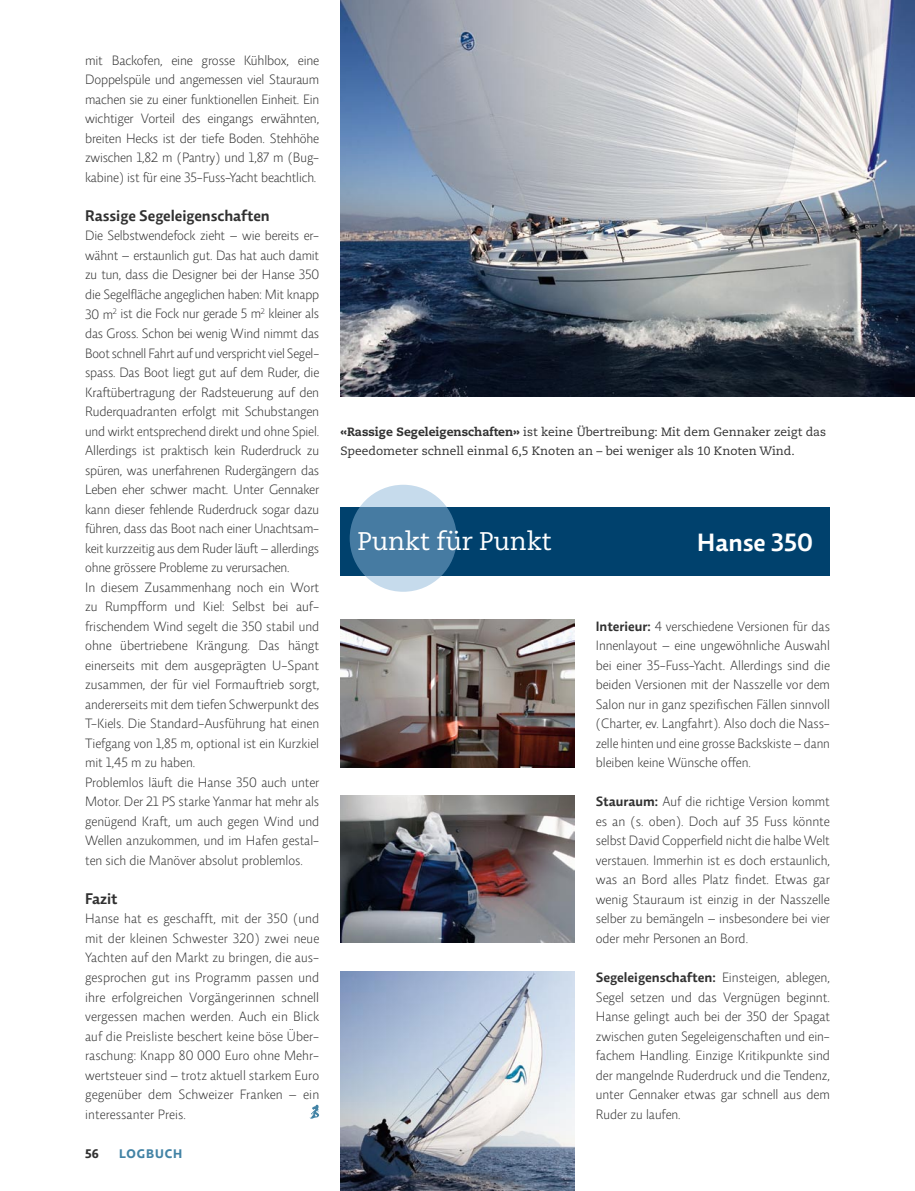
<style>
.page{position:relative;width:915px;height:1191px;background:#fff}
.page>*{position:absolute;margin:0;border:0;box-sizing:border-box;transform-origin:0 0}
.t1{font:25.5px "Caecilia LT";letter-spacing:-.01em;color:#fff}
.t2{font:600 25.5px "Relato Sans OT";color:#fff}
.t3{font:600 15.75px "Relato Sans OT";color:#313131}
.t4{font:300 13.8px/19.5px "Relato Sans OT";color:#313131;text-align:justify}
.t5{font:700 12.75px "Relato Sans OT";letter-spacing:.07em;color:#4283a5}
.t6{font:700 12.75px "Relato Sans OT";color:#313131}
.t7{font:12px/19.5px "Caecilia LT";color:#313131}
.s1{font-weight:800}
.s2{font-weight:600}
</style>
<div class="page">
<img style="left:340px;top:971px;width:234px;height:220px">
<img style="left:340px;top:795px;width:234px;height:148px">
<img style="left:340px;top:620px;width:234px;height:147px">
<div style="left:340px;top:507px;width:489px;height:68px;background:#00416d"></div>
<svg style="left:349px;top:485px;width:107px;height:107px;background:#6492b3"></svg>
<img style="left:340px;top:0;width:574px;height:396px">
<svg style="left:309px;top:1104px;width:10px;height:14px"></svg>
<p class="t4" style="left:85px;top:50px;width:235px">mit Backofen, eine grosse Kühlbox, eine -Doppelspüle und angemessen viel Stauraum machen sie zu einer funktionellen Einheit. Ein wichtiger Vorteil des eingangs erwähnten, breiten Hecks ist der tiefe Boden. Stehhöhe zwischen 1,82 m (Pantry) und 1,87 m (Bug&shy;kabine) ist für eine 35-Fuss-Yacht beachtlich.</p>
<p class="t3" style="left:85px;top:206px;width:186px">Rassige Segeleigenschaften</p>
<p class="t4" style="left:85px;top:226px;width:236px;text-align:left">Die Selbstwendefock zieht – wie bereits er&shy;wähnt – erstaunlich gut. Das hat auch damit zu tun, dass die Designer bei der Hanse 350 die Segelfläche angeglichen haben: M it knapp 30 m<sup>2</sup> ist die Fock nur gerade 5 m<sup>2</sup> kleiner als das Gross. Schon bei wenig Wind nimmt das Boot schnell Fahrt auf und verspricht viel Segel&shy;spass. Das Boot liegt gut auf dem Ruder, die Kraftübertragung der Radsteuerung auf den Ruderquadranten erfolgt mit Schubstangen und wirkt entsprechend direkt und ohne Spiel.<br>Allerdings ist praktisch kein Ruderdruck zu spüren, was unerfahrenen Rudergängern das Leben eher schwer macht. Unter Gennaker kann dieser fehlende Ruderdruck sogar dazu führen, dass das Boot nach einer Unachtsam&shy;keit kurzzeitig aus dem Ruder läuft – allerdings ohne grössere Probleme zu verursachen.<br>I n diesem Zusammenhang noch ein Wort zu Rumpfform und Kiel: Selbst bei auf&shy;frischendem Wind segelt die 350 stabil und ohne übertriebene Krängung. Das hängt einer-seits mit dem ausgeprägten U-Spant zusammen, der für viel Formauftrieb sorgt, andererseits mit dem tiefen Schwerpunkt des T-Kiels. Die Standard-Ausführung hat einen Tiefgang von 1,85 m, optional ist ein Kurzkiel mit 1,45 m zu haben.<br>Problemlos läuft die Hanse 350 auch unter Motor. Der 21 PS starke Yanmar hat mehr als genügend Kraft, um auch gegen Wind und Wellen anzukommen, und im Hafen gestal&shy;ten sich die Manöver absolut problemlos.</p>
<p class="t3" style="left:85px;top:889px;width:34px">Fazit</p>
<p class="t4" style="left:85px;top:909px;width:235px">Hanse hat es geschafft, mit der 350 (und mit der kleinen Schwester 320) zwei neue Yachten auf den Markt zu bringen, die aus&shy;gesprochen gut ins Programm passen und ihre erfolgreichen Vorgängerinnen schnell vergessen machen werden. Auch ein Blick auf die Preisliste beschert keine böse Ü ber&shy;raschung: Knapp 80 000 Euro ohne Mehr&shy;wertsteuer sind – trotz aktuell starkem Euro gegenüber dem Schweizer Franken – ein interessanter Preis.</p>
<p class="t6" style="left:85px;top:1145px;width:15px">56</p>
<p class="t5" style="left:119px;top:1145px;width:63px">LOGBUCH</p>
<p class="t7" style="left:340px;top:422px;width:487px"><span class="s1">«Rassige Segeleigenschaften»</span> ist keine Übertreibung: Mit dem Gennaker zeigt das<br>Speedometer schnell einmal 6,5 Knoten an – bei weniger als 10 Knoten Wind.</p>
<h1 class="t1" style="left:357px;top:527px;width:195px">Punkt für Punkt</h1>
<h1 class="t2" style="left:697px;top:526px;width:117px">Hanse 350</h1>
<p class="t4" style="left:595px;top:616px;width:235px"><span class="s2">Interieur:</span> 4 verschiedene Versionen für das I nnenlayout – eine ungewöhnliche Auswahl bei einer 35-Fuss-Yacht. Allerdings sind die beiden Versionen mit der Nasszelle vor dem Salon nur in ganz spezifischen Fällen sinnvoll (Charter, ev. Langfahrt). Also doch die Nass&shy;zelle hinten und eine grosse Backskiste – dann bleiben keine Wünsche offen.</p>
<p class="t4" style="left:595px;top:792px;width:235px"><span class="s2">Stauraum:</span> Auf die richtige Version kommt es an (s. oben). Doch auf 35 Fuss könnte selbst David Copperfield nicht die halbe Welt verstauen. I mmerhin ist es doch erstaunlich, was an Bord alles Platz findet. Etwas gar wenig Stauraum ist einzig in der Nasszelle selber zu bemängeln – insbesondere bei vier oder mehr Personen an Bord.</p>
<p class="t4" style="left:595px;top:967px;width:235px"><span class="s2">Segeleigenschaften:</span> Einsteigen, ablegen, Segel setzen und das Vergnügen beginnt.<br>Hanse gelingt auch bei der 350 der Spagat zwischen guten Segeleigenschaften und ein&shy;fachem Handling. Einzige Kritikpunkte sind der mangelnde Ruderdruck und die Tendenz, unter Gennaker etwas gar schnell aus dem Ruder zu laufen.</p>
</div>
